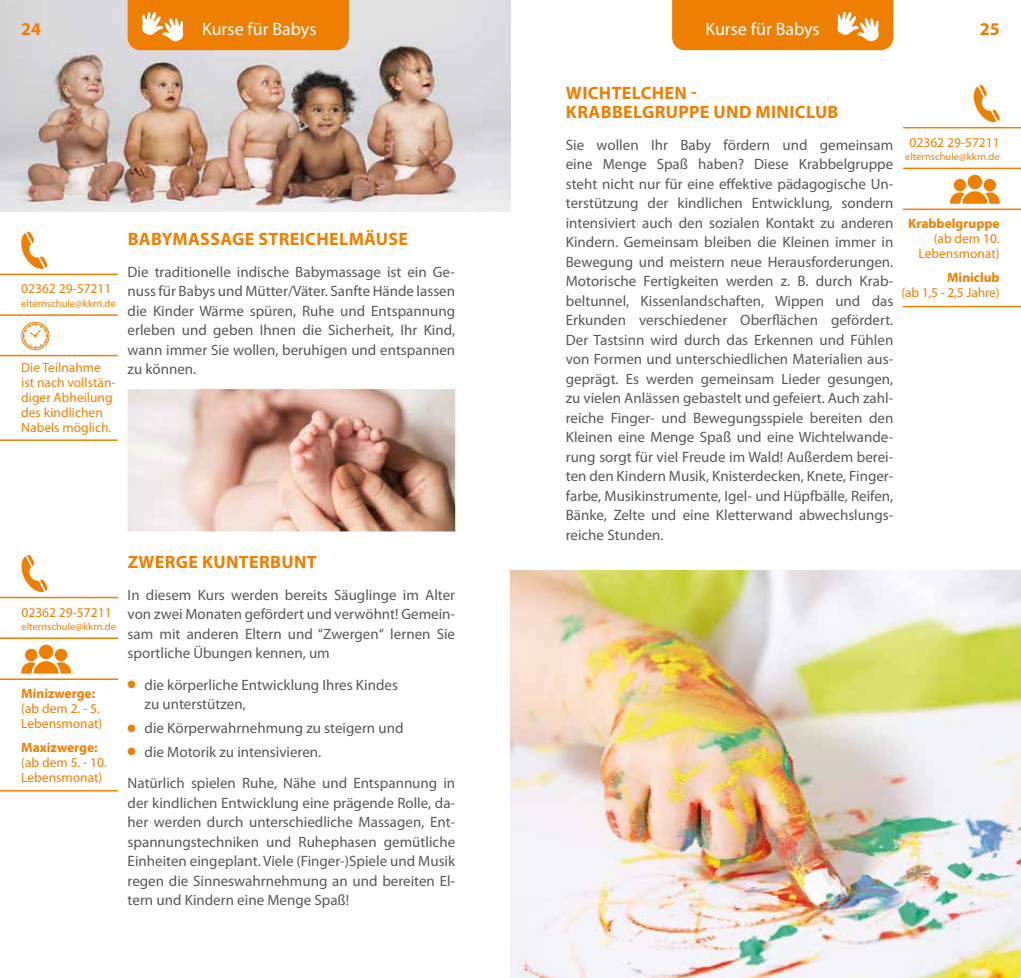
<style>
.page{position:relative;width:1021px;height:978px;background:#fff}
.page>*{position:absolute;margin:0;border:0;box-sizing:border-box;transform-origin:0 0}
.t1{font:700 18px/19.5px "Myriad Pro";letter-spacing:.02em;color:#ee7f00}
.t2{font:18px "Myriad Pro";color:#fff}
.t3{font:15px/19.5px "Myriad Pro";color:#58585a;text-align:justify}
.t4{font:13.5px/15px "Myriad Pro";color:#ee7f00}
.t5{font:700 13.5px "Myriad Pro";color:#ee7f00}
.t6{font:10.5px "Myriad Pro";color:#ee7f00}
.s1{color:#ee7f00}
</style>
<div class="page">
<img style="left:0;top:0;width:510px;height:212px">
<svg style="left:672px;top:0;width:221px;height:50px;background:#ef860f"></svg>
<hr style="left:0;top:355px;width:118px;height:1px;background:#ee7f00">
<hr style="left:0;top:439px;width:118px;height:2px;background:#ee7f00">
<svg style="left:21px;top:321px;width:29px;height:29px"></svg>
<img style="left:128px;top:389px;width:327px;height:142px">
<div style="left:55px;top:649px;width:12px;height:12px;background:#ee7f00;border-radius:50%"></div>
<svg style="left:21px;top:661px;width:50px;height:13px"></svg>
<div style="left:39px;top:645px;width:14px;height:14px;background:#ee7f00;border-radius:50%"></div>
<div style="left:25px;top:649px;width:12px;height:12px;background:#ee7f00;border-radius:50%"></div>
<hr style="left:0;top:678px;width:118px;height:2px;background:#ee7f00">
<hr style="left:0;top:790px;width:118px;height:2px;background:#ee7f00">
<svg style="left:128px;top:0;width:221px;height:50px;background:#ee860f"></svg>
<img style="left:510px;top:571px;width:510px;height:407px">
<hr style="left:902px;top:209px;width:118px;height:1px;background:#ee7f00">
<hr style="left:902px;top:306px;width:118px;height:1px;background:#ee7f00">
<div style="left:983px;top:179px;width:12px;height:12px;background:#ee7f00;border-radius:50%"></div>
<svg style="left:950px;top:191px;width:49px;height:13px"></svg>
<div style="left:967px;top:175px;width:15px;height:14px;background:#ee7f00;border-radius:50%"></div>
<div style="left:953px;top:179px;width:13px;height:12px;background:#ee7f00;border-radius:50%"></div>
<hr style="left:0;top:274px;width:118px;height:1px;background:#ee7f00">
<hr style="left:0;top:314px;width:118px;height:2px;background:#ee7f00">
<svg style="left:21px;top:232px;width:26px;height:37px"></svg>
<hr style="left:0;top:597px;width:118px;height:1px;background:#ee7f00">
<hr style="left:0;top:637px;width:118px;height:2px;background:#ee7f00">
<svg style="left:21px;top:555px;width:26px;height:37px"></svg>
<hr style="left:903px;top:127px;width:117px;height:1px;background:#ee7f00">
<hr style="left:903px;top:168px;width:117px;height:1px;background:#ee7f00">
<svg style="left:973px;top:85px;width:26px;height:37px"></svg>
<p class="t2" style="left:202px;top:18px;width:116px">Kurse für Babys</p>
<p class="t2" style="left:705px;top:18px;width:116px">Kurse für Babys</p>
<p class="t1" style="left:21px;top:18px;width:21px">24</p>
<p class="t1" style="left:979px;top:18px;width:21px">25</p>
<p class="t4" style="left:21px;top:281px;width:92px">02362 29-57211</p>
<p class="t6" style="left:21px;top:297px;width:96px">elternschule@kkrn.de</p>
<p class="t1" style="left:128px;top:229px;width:282px">BABYMASSAGE STREICHELMÄUSE</p>
<p class="t3" style="left:128px;top:262px;width:329px">Die traditionelle indische Babymassage ist ein Ge&shy;nuss für Babys und Mütter/Väter. Sanfte Hände lassen die Kinder Wärme spüren, Ruhe und Entspannung erleben und geben Ihnen die Sicherheit, Ihr Kind, wann immer Sie wollen, beruhigen und entspannen</p>
<p class="t4" style="left:21px;top:360px;width:81px">Die Teilnahme</p>
<p class="t3" style="left:128px;top:359px;width:70px">zu können.</p>
<p class="t4" style="left:21px;top:375px;width:96px">ist nach vollstän&shy;diger Abheilung des kindlichen<br>Nabels möglich.</p>
<p class="t4" style="left:21px;top:604px;width:92px">02362 29-57211</p>
<p class="t6" style="left:21px;top:620px;width:96px">elternschule@kkrn.de</p>
<p class="t5" style="left:21px;top:685px;width:75px">Minizwerge:</p>
<p class="t4" style="left:21px;top:701px;width:83px">(ab dem 2. - 5.<br>Lebensmonat)</p>
<p class="t5" style="left:21px;top:738px;width:78px">Maxizwerge:</p>
<p class="t4" style="left:21px;top:755px;width:87px">(ab dem 5. - 10.<br>Lebensmonat)</p>
<p class="t1" style="left:128px;top:552px;width:190px">ZWERGE KUNTERBUNT</p>
<p class="t3" style="left:128px;top:585px;width:329px">In diesem Kurs werden bereits Säuglinge im Alter von zwei Monaten gefördert und verwöhnt! Gemein&shy;sam mit anderen Eltern und “Zwergen“ lernen Sie sportliche Übungen kennen, um</p>
<p class="t3" style="left:145px;top:675px;width:255px;text-indent:-17px"><span class="s1">●</span> die körperliche Entwicklung Ihres Kindes zu unterstützen,</p>
<p class="t3" style="left:128px;top:718px;width:277px"><span class="s1">●</span> die Körperwahrnehmung zu steigern und</p>
<p class="t3" style="left:128px;top:736px;width:329px;line-height:31.5px"><span class="s1">●</span> die Motorik zu intensivieren.<br>Natürlich spielen Ruhe, Nähe und Entspannung in</p>
<p class="t3" style="left:128px;top:793px;width:329px">der kindlichen Entwicklung eine prägende Rolle, da&shy;her werden durch unterschiedliche Massagen, Ent&shy;spannungstechniken und Ruhephasen gemütliche Einheiten eingeplant. Viele (Finger-)Spiele und Musik regen die Sinneswahrnehmung an und bereiten El&shy;tern und Kindern eine Menge Spaß!</p>
<p class="t1" style="left:566px;top:82px;width:274px">WICHTELCHEN -<br>KRABBELGRUPPE UND MINICLUB</p>
<p class="t3" style="left:566px;top:135px;width:329px">Sie wollen Ihr Baby fördern und gemeinsam eine Menge Spaß haben? Diese Krabbelgruppe steht nicht nur für eine effektive pädagogische Un&shy;terstützung der kindlichen Entwicklung, sondern intensiviert auch den sozialen Kontakt zu anderen Kindern. Gemeinsam bleiben die Kleinen immer in Bewegung und meistern neue Herausforderungen.<br>Motorische Fertigkeiten werden z. B. durch Krab&shy;beltunnel, Kissenlandschaften, Wippen und das Erkunden verschiedener Oberflächen gefördert.<br>Der Tastsinn wird durch das Erkennen und Fühlen von Formen und unterschiedlichen Materialien aus&shy;geprägt. Es werden gemeinsam Lieder gesungen, zu vielen Anlässen gebastelt und gefeiert. Auch zahl&shy;reiche Finger- und Bewegungsspiele bereiten den Kleinen eine Menge Spaß und eine Wichtelwande&shy;rung sorgt für viel Freude im Wald! Außerdem berei&shy;ten den Kindern Musik, Knisterdecken, Knete, Finger&shy;farbe, Musikinstrumente, Igel- und Hüpfbälle, Reifen, Bänke, Zelte und eine Kletterwand abwechslungs&shy;reiche Stunden.</p>
<p class="t4" style="left:909px;top:134px;width:92px">02362 29-57211</p>
<p class="t6" style="left:905px;top:150px;width:96px">elternschule@kkrn.de</p>
<p class="t5" style="left:908px;top:215px;width:93px">Krabbelgruppe</p>
<p class="t4" style="left:918px;top:231px;width:83px;text-align:right">(ab dem 10.<br>Lebensmonat)</p>
<p class="t5" style="left:947px;top:269px;width:54px">Miniclub</p>
<p class="t4" style="left:901px;top:285px;width:100px">(ab 1,5 - 2,5 Jahre)</p>
</div>
